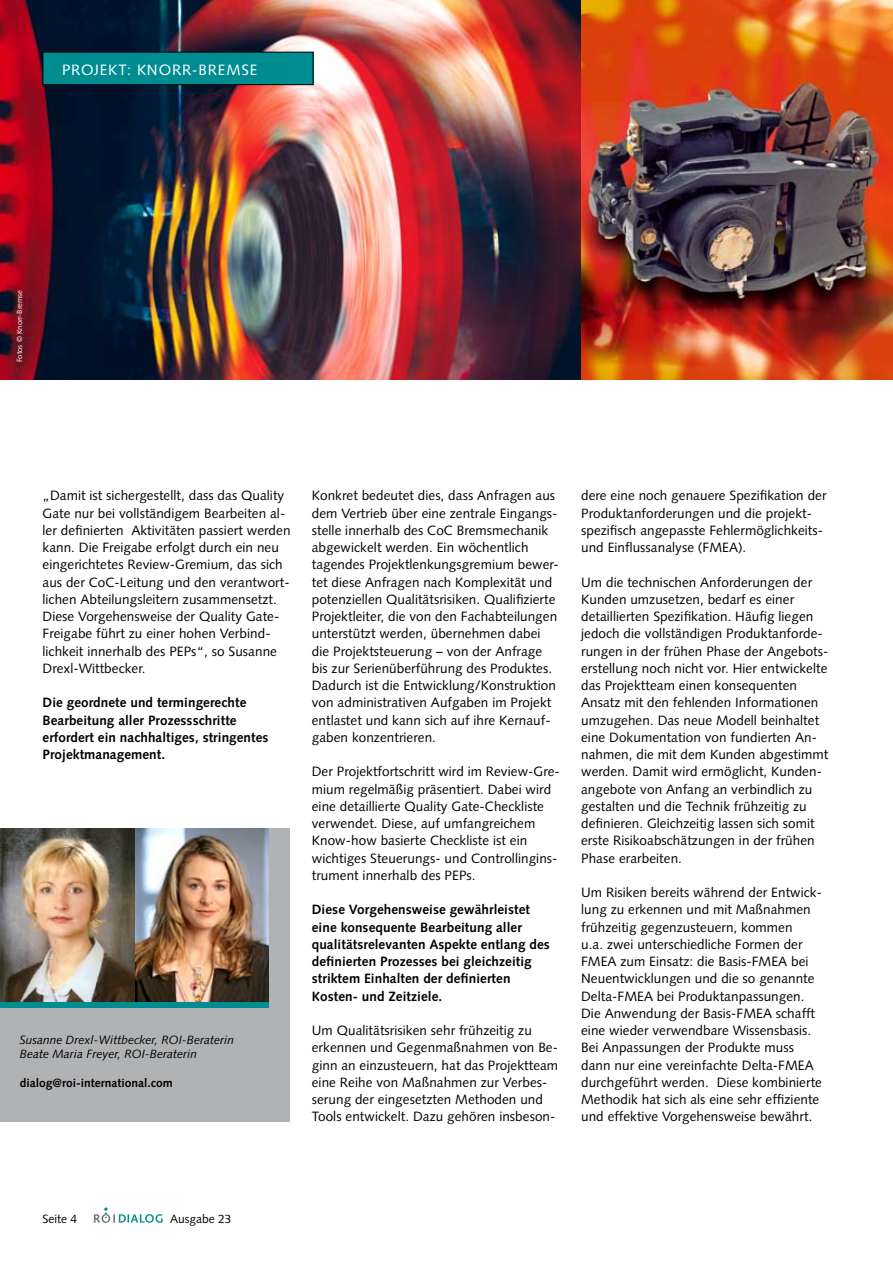
<style>
.page{position:relative;width:893px;height:1263px;background:#fff}
.page>*{position:absolute;margin:0;border:0;box-sizing:border-box;transform-origin:0 0}
.t1{font:15px "Syntax";letter-spacing:.06em;color:#fff}
.t2{font:13.5px/17.2px "Syntax";letter-spacing:.005em;color:#000}
.t3{font:700 13.5px/17.2px "Syntax";letter-spacing:.005em;color:#000}
.t4{font:italic 12px/14.4px "Syntax";color:#000}
.t5{font:700 12px "Syntax";color:#000}
.t6{font:12px "Syntax";color:#000}
.t7{font:7.5px "Syntax";letter-spacing:.005em;color:#fff}
</style>
<div class="page">
<svg style="left:94px;top:1207px;width:69px;height:16px"></svg>
<img style="left:0;top:0;width:893px;height:380px">
<div style="left:43px;top:52px;width:270px;height:33px;background:#008d92"></div>
<div style="left:43px;top:52px;width:270px;height:33px;border:1px solid #000"></div>
<div style="left:0;top:828px;width:290px;height:293px;background:#b1b2b4"></div>
<div style="left:0;top:1001px;width:269px;height:7px;background:#008d92"></div>
<img style="left:135px;top:828px;width:134px;height:173px">
<img style="left:0;top:828px;width:135px;height:173px">
<p class="t1" style="left:62px;top:61px;width:197px">PROJEKT: KNORR-BREMSE</p>
<p class="t7" style="left:15px;top:362px;width:74px;rotate:-90deg">Fotos © Knorr-Bremse</p>
<p class="t2" style="left:43px;top:487px;width:249px">„Damit ist sichergestellt, dass das Quality Gate nur bei vollständigem Bearbeiten al&shy;ler definierten Aktivitäten passiert werden kann. Die Freigabe erfolgt durch ein neu eingerichtetes Review-Gremium, das sich aus der CoC-Leitung und den verantwort&shy;lichen Abteilungsleitern zusammensetzt.<br>Diese Vorgehensweise der Quality Gate-Freigabe führt zu einer hohen Verbind&shy;lichkeit innerhalb des PEPs“, so Susanne Drexl-Wittbecker.</p>
<p class="t3" style="left:43px;top:694px;width:228px">Die geordnete und termingerechte Bearbeitung aller Prozessschritte erfordert ein nachhaltiges, stringentes Projektmanagement.</p>
<p class="t4" style="left:20px;top:1033px;width:216px">Susanne Drexl-Wittbecker, ROI-Beraterin<br>Beate Maria Freyer, ROI-Beraterin</p>
<p class="t5" style="left:20px;top:1076px;width:154px">dialog@roi-international.com</p>
<p class="t2" style="left:312px;top:487px;width:248px">Konkret bedeutet dies, dass Anfragen aus dem Vertrieb über eine zentrale Eingangs&shy;stelle innerhalb des CoC Bremsmechanik abgewickelt werden. Ein wöchentlich tagendes Projektlenkungsgremium bewer&shy;tet diese Anfragen nach Komplexität und potenziellen Qualitätsrisiken. Qualifizierte Projektleiter, die von den Fachabteilungen unterstützt werden, übernehmen dabei die Projektsteuerung – von der Anfrage bis zur Serienüberführung des Produktes.<br>Dadurch ist die Entwicklung/Konstruktion von administrativen Aufgaben im Projekt entlastet und kann sich auf ihre Kernauf&shy;gaben konzentrieren.</p>
<p class="t2" style="left:312px;top:763px;width:250px">Der Projektfortschritt wird im Review-Gre&shy;mium regelmäßig präsentiert. Dabei wird eine detaillierte Quality Gate-Checkliste verwendet. Diese, auf umfangreichem Know-how basierte Checkliste ist ein wichtiges Steuerungs- und Controllingins&shy;trument innerhalb des PEPs.</p>
<p class="t3" style="left:312px;top:901px;width:240px">Diese Vorgehensweise gewährleistet eine konsequente Bearbeitung aller qualitätsrelevanten Aspekte entlang des definierten Prozesses bei gleichzeitig striktem Einhalten der definierten Kosten- und Zeitziele.</p>
<p class="t2" style="left:312px;top:1022px;width:248px">Um Qualitätsrisiken sehr frühzeitig zu erkennen und Gegenmaßnahmen von Be&shy;ginn an einzusteuern, hat das Projektteam eine Reihe von Maßnahmen zur Verbes&shy;serung der eingesetzten Methoden und Tools entwickelt. Dazu gehören insbeson-</p>
<p class="t2" style="left:581px;top:487px;width:247px">dere eine noch genauere Spezifikation der Produktanforderungen und die projekt&shy;spezifisch angepasste Fehlermöglichkeits&shy;und Einflussanalyse (FMEA).</p>
<p class="t2" style="left:581px;top:573px;width:249px">Um die technischen Anforderungen der Kunden umzusetzen, bedarf es einer detaillierten Spezifikation. Häufig liegen jedoch die vollständigen Produktanforde&shy;rungen in der frühen Phase der Angebots&shy;erstellung noch nicht vor. Hier entwickelte das Projektteam einen konsequenten Ansatz mit den fehlenden Informationen umzugehen. Das neue Modell beinhaltet eine Dokumentation von fundierten An&shy;nahmen, die mit dem Kunden abgestimmt werden. Damit wird ermöglicht, Kunden&shy;angebote von Anfang an verbindlich zu gestalten und die Technik frühzeitig zu definieren. Gleichzeitig lassen sich somit erste Risikoabschätzungen in der frühen Phase erarbeiten.</p>
<p class="t2" style="left:581px;top:884px;width:242px">Um Risiken bereits während der Entwick&shy;lung zu erkennen und mit Maßnahmen frühzeitig gegenzusteuern, kommen<br>u.a. zwei unterschiedliche Formen der FMEA zum Einsatz: die Basis-FMEA bei Neuentwicklungen und die so genannte Delta-FMEA bei Produktanpassungen.<br>Die Anwendung der Basis-FMEA schafft eine wieder verwendbare Wissensbasis.<br>Bei Anpassungen der Produkte muss dann nur eine vereinfachte Delta-FMEA durchgeführt werden. Diese kombinierte Methodik hat sich als eine sehr effiziente und effektive Vorgehensweise bewährt.</p>
<p class="t6" style="left:43px;top:1211px;width:26px">Seite</p>
<p class="t6" style="left:170px;top:1211px;width:63px">Ausgabe 23</p>
</div>
